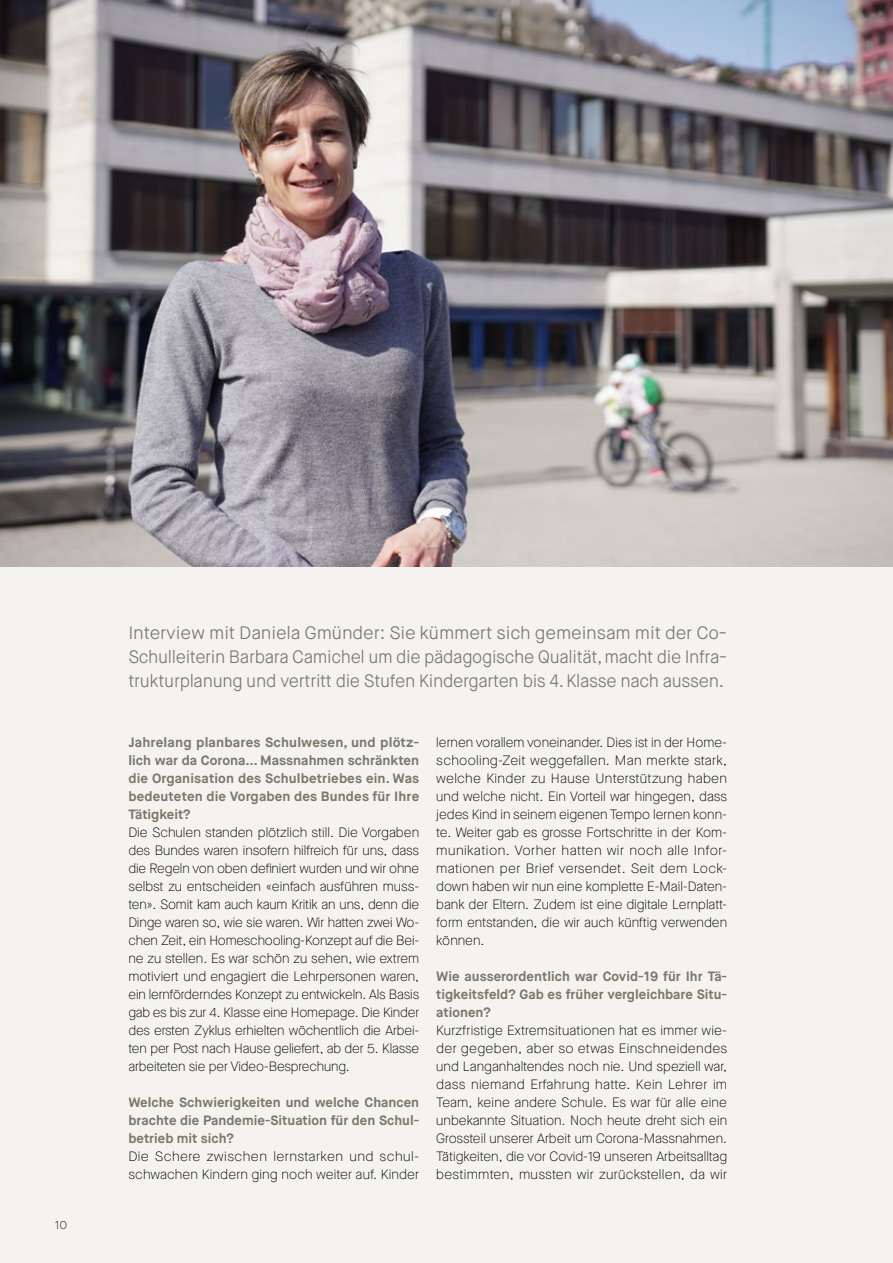
<style>
.page{position:relative;width:893px;height:1263px;background:#f4f3ef}
.page>*{position:absolute;margin:0;border:0;box-sizing:border-box;transform-origin:0 0}
.t1{font:300 18px/24.3px "Maison Neue";letter-spacing:-.02em;color:#7a786a;text-align:justify}
.t2{font:100 13.5px/18px "Maison Neue";color:#000;text-align:justify}
.t3{font:700 13.5px/18px "Maison Neue";color:#7a786a;text-align:justify}
.t4{font:100 11.25px "Maison Neue";color:#000}
</style>
<div class="page">
<img style="left:0;top:0;width:893px;height:567px">
<p class="t4" style="left:55px;top:1218px;width:13px">10</p>
<h1 class="t1" style="left:128px;top:621px;width:600px">Interview mit Daniela Gmünder: Sie kümmert sich gemeinsam mit der Co-Schulleiterin Barbara Camichel um die pädagogische Qualität, macht die Infra&shy;trukturplanung und vertritt die Stufen Kindergarten bis 4. Klasse nach aussen.</h1>
<p class="t3" style="left:128px;top:733px;width:292px">Jahrelang planbares Schulwesen, und plötz&shy;lich war da Corona… Massnahmen schränkten die Organisation des Schulbetriebes ein. Was bedeuteten die Vorgaben des Bundes für Ihre Tätigkeit?</p>
<p class="t2" style="left:128px;top:823px;width:292px">Die Schulen standen plötzlich still. Die Vorgaben des Bundes waren insofern hilfreich für uns, dass die Regeln von oben definiert wurden und wir ohne selbst zu entscheiden «einfach ausführen muss&shy;ten». Somit kam auch kaum Kritik an uns, denn die Dinge waren so, wie sie waren. Wir hatten zwei Wo&shy;chen Zeit, ein Homeschooling-Konzept auf die Bei&shy;ne zu stellen. Es war schön zu sehen, wie extrem motiviert und engagiert die Lehrpersonen waren, ein lernförderndes Konzept zu entwickeln. Als Basis gab es bis zur 4. Klasse eine Homepage. Die Kinder des ersten Zyklus erhielten wöchentlich die Arbei&shy;ten per Post nach Hause geliefert, ab der 5. Klasse arbeiteten sie per Video-Besprechung.</p>
<p class="t3" style="left:128px;top:1093px;width:292px">Welche Schwierigkeiten und welche Chancen brachte die Pandemie-Situation für den Schul&shy;betrieb mit sich?</p>
<p class="t2" style="left:128px;top:1147px;width:292px">Die Schere zwischen lernstarken und schul&shy;schwachen Kindern ging noch weiter auf. Kinder</p>
<p class="t2" style="left:436px;top:733px;width:292px">lernen vorallem voneinander. Dies ist in der Home&shy;schooling-Zeit weggefallen. Man merkte stark, welche Kinder zu Hause Unterstützung haben und welche nicht. Ein Vorteil war hingegen, dass jedes Kind in seinem eigenen Tempo lernen konn&shy;te. Weiter gab es grosse Fortschritte in der Kom&shy;munikation. Vorher hatten wir noch alle Infor&shy;mationen per Brief versendet. Seit dem Lock&shy;down haben wir nun eine komplette E-Mail-Daten&shy;bank der Eltern. Zudem ist eine digitale Lernplatt&shy;form entstanden, die wir auch künftig verwenden können.</p>
<p class="t3" style="left:436px;top:967px;width:292px">Wie ausserordentlich war Covid-19 für Ihr Tä&shy;tigkeitsfeld? Gab es früher vergleichbare Situ&shy;ationen?</p>
<p class="t2" style="left:436px;top:1021px;width:292px">Kurzfristige Extremsituationen hat es immer wie&shy;der gegeben, aber so etwas Einschneidendes und Langanhaltendes noch nie. Und speziell war, dass niemand Erfahrung hatte. Kein Lehrer im Team, keine andere Schule. Es war für alle eine unbekannte Situation. Noch heute dreht sich ein Grossteil unserer Arbeit um Corona-Massnahmen.<br>Tätigkeiten, die vor Covid-19 unseren Arbeitsalltag bestimmten, mussten wir zurückstellen, da wir</p>
</div>
